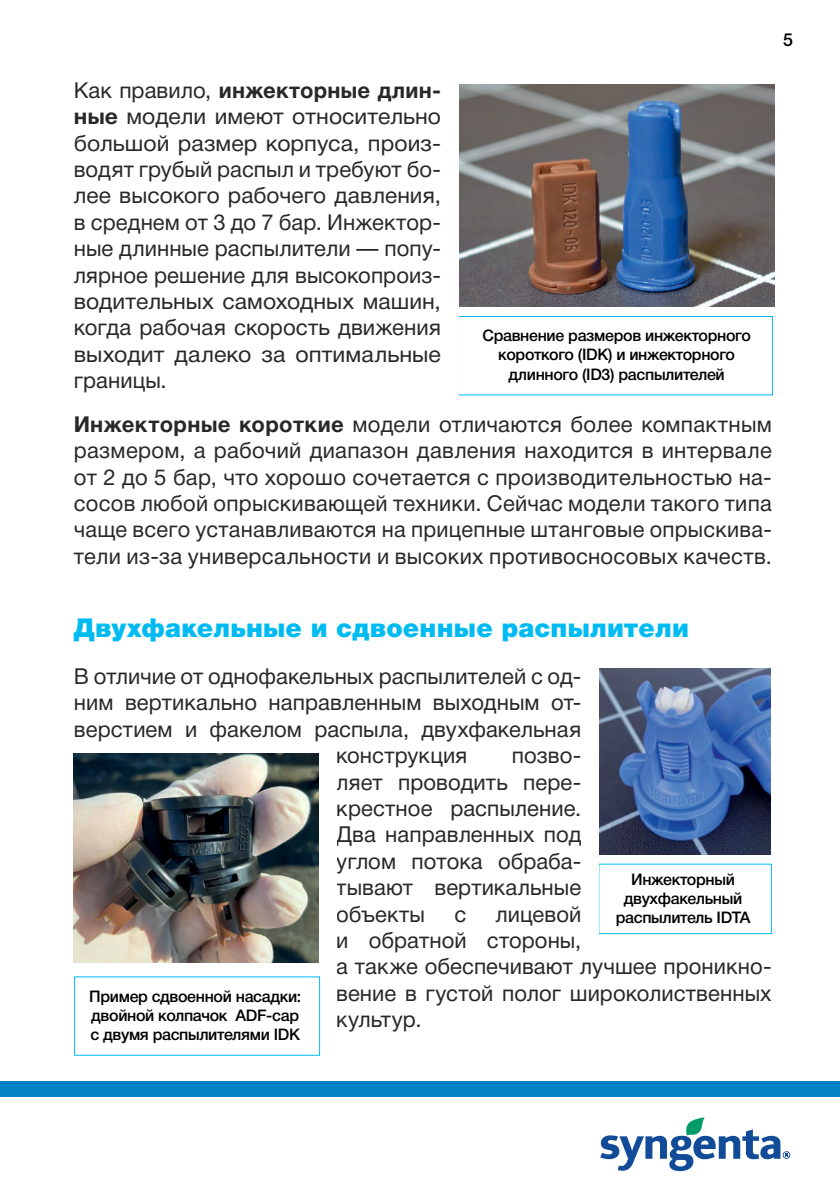
<style>
.page{position:relative;width:840px;height:1191px;background:#fff}
.page>*{position:absolute;margin:0;border:0;box-sizing:border-box;transform-origin:0 0}
.t1{font:900 26px "Helvetica Neue Cyr";letter-spacing:.01em;color:#00bbf2}
.Paragraph_Style_1{font:22px/26.4px "Helvetica Neue Cyr";color:#292829}
.t2{font:500 18px "Helvetica Neue Cyr";color:#000}
.Paragraph_Style_2{font:500 16px/19.2px "Helvetica Neue Cyr";letter-spacing:-.02em;color:#000;text-align:center}
.s1{font-weight:700}
</style>
<div class="page">
<div style="left:0;top:1081px;width:839px;height:15px;background:#0082c7"></div>
<svg style="left:600px;top:1117px;width:189px;height:54px"></svg>
<div style="left:458px;top:316px;width:314px;height:79px;border:1px solid #00bbf2"></div>
<img style="left:459px;top:84px;width:315px;height:222px">
<div style="left:598px;top:863px;width:173px;height:71px;border:1px solid #00bbf2"></div>
<img style="left:599px;top:668px;width:171px;height:186px">
<img style="left:74px;top:753px;width:245px;height:209px">
<p class="t2" style="left:782px;top:29px;width:12px">5</p>
<p class="Paragraph_Style_1" style="left:74px;top:77px;width:368px;text-align:justify">Как правило, <span class="s1">инжекторные длин&shy;ные</span> модели имеют относительно большой размер корпуса, произ&shy;водят грубый распыл и требуют бо&shy;лее высокого рабочего давления, в среднем от 3 до 7 бар. Инжектор&shy;ные длинные распылители — попу&shy;лярное решение для высокопроиз&shy;водительных самоходных машин, когда рабочая скорость движения выходит далеко за оптимальные границы.</p>
<p class="Paragraph_Style_1" style="left:74px;top:411px;width:699px;text-align:justify"><span class="s1">Инжекторные короткие</span> модели отличаются более компактным размером, а рабочий диапазон давления находится в интервале от 2 до 5 бар, что хорошо сочетается с производительностью на&shy;сосов любой опрыскивающей техники. Сейчас модели такого типа чаще всего устанавливаются на прицепные штанговые опрыскива&shy;тели из-за универсальности и высоких противосносовых качеств.</p>
<p class="Paragraph_Style_2" style="left:482px;top:326px;width:270px">Сравнение размеров инжекторного короткого (IDK) и инжекторного длинного (ID3) распылителей</p>
<p class="t1" style="left:74px;top:613px;width:616px">Двухфакельные и сдвоенные распылители</p>
<p class="Paragraph_Style_1" style="left:74px;top:663px;width:508px">В отличие от однофакельных распылителей с од-</p>
<p class="Paragraph_Style_1" style="left:74px;top:689px;width:508px">ним вертикально направленным выходным от-</p>
<p class="Paragraph_Style_1" style="left:74px;top:716px;width:508px">верстием и факелом распыла, двухфакельная</p>
<p class="Paragraph_Style_1" style="left:336px;top:742px;width:132px">конструкция</p>
<p class="Paragraph_Style_1" style="left:336px;top:742px;width:246px;text-indent:175px">позво&shy;ляет проводить пере&shy;крестное распыление.<br>Два направленных под углом потока обраба&shy;тывают вертикальные объекты</p>
<p class="Paragraph_Style_2" style="left:615px;top:869px;width:136px">Инжекторный двухфакельный распылитель IDTA</p>
<p class="Paragraph_Style_1" style="left:336px;top:901px;width:437px;text-indent:159px">лицевой<br>и обратной стороны,<br>а также обеспечивают лучшее проникно&shy;вение в густой полог широколиственных культур.</p>
<p class="Paragraph_Style_1" style="left:454px;top:901px;width:13px">с</p>
<p class="Paragraph_Style_2" style="left:89px;top:986px;width:213px;text-align:left">Пример сдвоенной насадки: двойной колпачок ADF-cap с двумя распылителями IDK</p>
</div>
